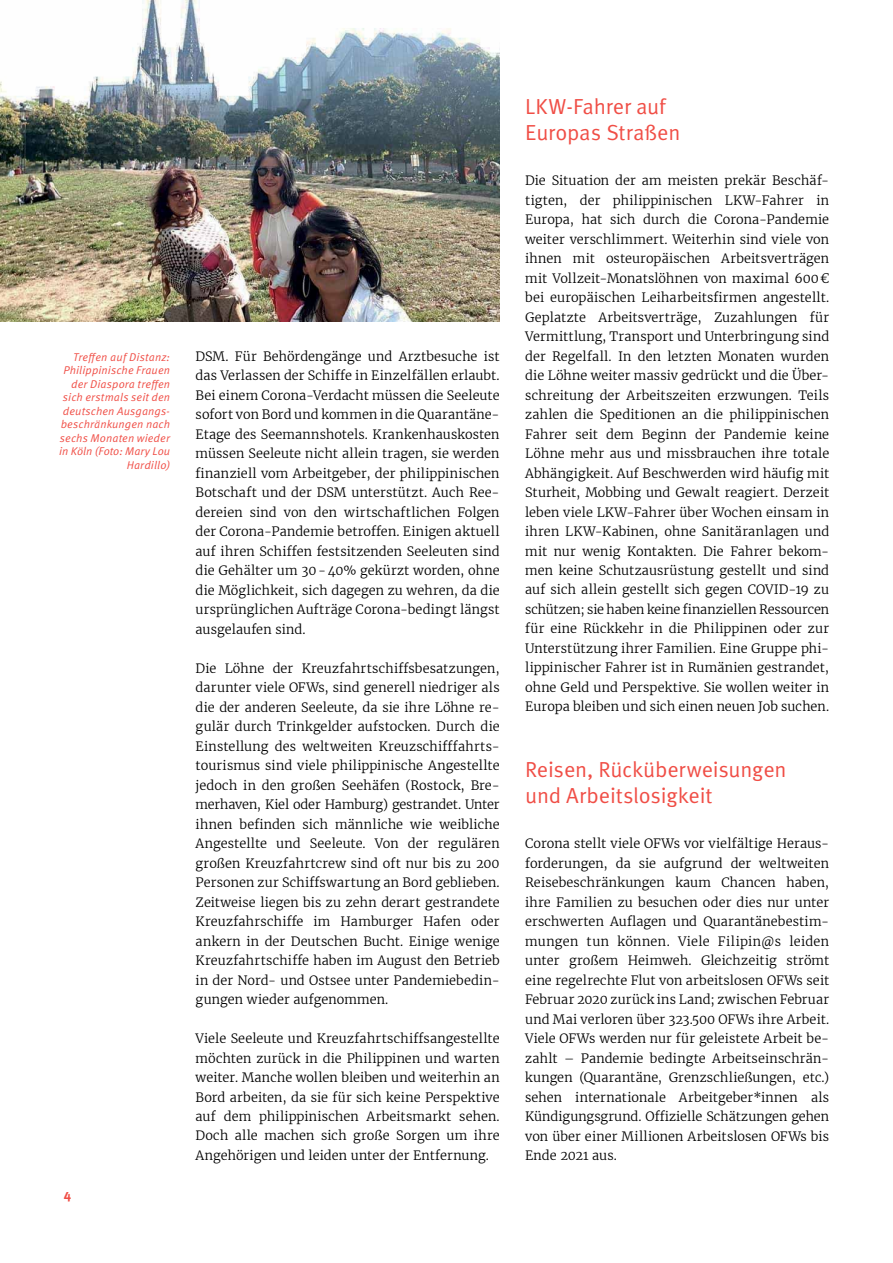
<style>
.page{position:relative;width:893px;height:1263px;background:#fff}
.page>*{position:absolute;margin:0;border:0;box-sizing:border-box;transform-origin:0 0}
.t1{font:21.75px/26.1px "Meta OT";letter-spacing:-.01em;color:#f04e46}
.t2{font:700 13.5px "Meta OT";color:#f04e46}
.t3{font:300 12.75px/19.5px "Merriweather";letter-spacing:.01em;color:#000;text-align:justify}
.t4{font:italic 11.25px/13.5px "Meta OT";letter-spacing:.01em;color:#f04e46;text-align:right}
</style>
<div class="page">
<img style="left:0;top:0;width:500px;height:322px">
<p class="t4" style="left:59px;top:350px;width:112px">Treffen auf Distanz:<br>Philippinische Frauen der Diaspora treffen sich erstmals seit den deutschen Ausgangs&shy;beschränkungen nach sechs Monaten wieder in Köln (Foto: Mary Lou<br>Hardillo)</p>
<p class="t2" style="left:64px;top:1185px;width:9px">4</p>
<p class="t3" style="left:196px;top:345px;width:306px">DSM. Für Behördengänge und Arztbesuche ist das Verlassen der Schiffe in Einzelfällen erlaubt.<br>Bei einem Corona-Verdacht müssen die Seeleute sofort von Bord und kommen in die Quarantäne-Etage des Seemannshotels. Krankenhauskosten müssen Seeleute nicht allein tragen, sie werden finanziell vom Arbeitgeber, der philippinischen Botschaft und der DSM unterstützt. Auch Ree&shy;dereien sind von den wirtschaftlichen Folgen der Corona- Pandemie betroffen. Einigen aktuell auf ihren Schiffen festsitzenden Seeleuten sind die Gehälter um 30-40% gekürzt worden, ohne die Möglichkeit, sich dagegen zu wehren, da die ursprünglichen Aufträge Corona-bedingt längst ausgelaufen sind.</p>
<p class="t3" style="left:196px;top:657px;width:306px">Die Löhne der Kreuzfahrtschiffsbesatzungen, darunter viele OFWs, sind generell niedriger als die der anderen Seeleute, da sie ihre Löhne re&shy;gulär durch Trinkgelder aufstocken. Durch die Einstellung des weltweiten Kreuzschifffahrts&shy;tourismus sind viele philippinische Angestellte jedoch in den großen Seehäfen (Rostock, Bre&shy;merhaven, Kiel oder Hamburg) gestrandet. Unter ihnen befinden sich männliche wie weibliche Angestellte und Seeleute. Von der regulären großen Kreuzfahrtcrew sind oft nur bis zu 200<br>Personen zur Schiffswartung an Bord geblieben.<br>Zeitweise liegen bis zu zehn derart gestrandete Kreuzfahrschiffe im Hamburger Hafen oder ankern in der Deutschen Bucht. Einige wenige Kreuzfahrtschiffe haben im August den Betrieb in der Nord- und Ostsee unter Pandemiebedin&shy;gungen wieder aufgenommen.</p>
<p class="t3" style="left:196px;top:1027px;width:306px">Viele Seeleute und Kreuzfahrtschiffsangestellte möchten zurück in die Philippinen und warten weiter. Manche wollen bleiben und weiterhin an Bord arbeiten, da sie für sich keine Perspektive auf dem philippinischen Arbeitsmarkt sehen.<br>Doch alle machen sich große Sorgen um ihre Angehörigen und leiden unter der Entfernung.</p>
<h1 class="t1" style="left:525px;top:93px;width:157px">LKW-Fahrer auf<br>Europas Straßen</h1>
<p class="t3" style="left:525px;top:169px;width:306px">Die Situation der am meisten prekär Beschäf&shy;tigten, der philippinischen LKW-Fahrer in Europa, hat sich durch die Corona-Pandemie weiter verschlimmert. Weiterhin sind viele von ihnen mit osteuropäischen Arbeitsverträgen mit Vollzeit-Monatslöhnen von maximal 600€ bei europäischen Leiharbeitsfirmen angestellt.<br>Geplatzte Arbeitsverträge, Zuzahlungen für Vermittlung, Transport und Unterbringung sind der Regelfall. In den letzten Monaten wurden die Löhne weiter massiv gedrückt und die Über&shy;schreitung der Arbeitszeiten erzwungen. Teils zahlen die Speditionen an die philippinischen Fahrer seit dem Beginn der Pandemie keine Löhne mehr aus und missbrauchen ihre totale Abhängigkeit. Auf Beschwerden wird häufig mit Sturheit, Mobbing und Gewalt reagiert. Derzeit leben viele LKW-Fahrer über Wochen einsam in ihren LKW-Kabinen, ohne Sanitäranlagen und mit nur wenig Kontakten. Die Fahrer bekom&shy;men keine Schutzausrüstung gestellt und sind auf sich allein gestellt sich gegen COVID-19 zu schützen; sie haben keine finanziellen Ressourcen für eine Rückkehr in die Philippinen oder zur Unterstützung ihrer Familien. Eine Gruppe phi&shy;lippinischer Fahrer ist in Rumänien gestrandet, ohne Geld und Perspektive. Sie wollen weiter in Europa bleiben und sich einen neuen Job suchen.</p>
<h1 class="t1" style="left:525px;top:756px;width:263px">Reisen, Rücküberweisungen und Arbeitslosigkeit</h1>
<p class="t3" style="left:525px;top:832px;width:306px">Corona stellt viele OFWs vor vielfältige Heraus&shy;forderungen, da sie aufgrund der weltweiten Reisebeschränkungen kaum Chancen haben, ihre Familien zu besuchen oder dies nur unter erschwerten Auflagen und Quarantänebestim&shy;mungen tun können. Viele Filipin@s leiden unter großem Heimweh. Gleichzeitig strömt eine regelrechte Flut von arbeitslosen OFWs seit Februar 2020 zurück ins Land; zwischen Februar und Mai verloren über 323.500 OFWs ihre Arbeit.<br>Viele OFWs werden nur für geleistete Arbeit be&shy;zahlt – Pandemie bedingte Arbeitseinschrän&shy;kungen (Quarantäne, Grenzschließungen, etc.) sehen internationale Arbeitgeber*innen als Kündigungsgrund. Offizielle Schätzungen gehen von über einer Millionen Arbeitslosen OFWs bis Ende 2021 aus.</p>
</div>
